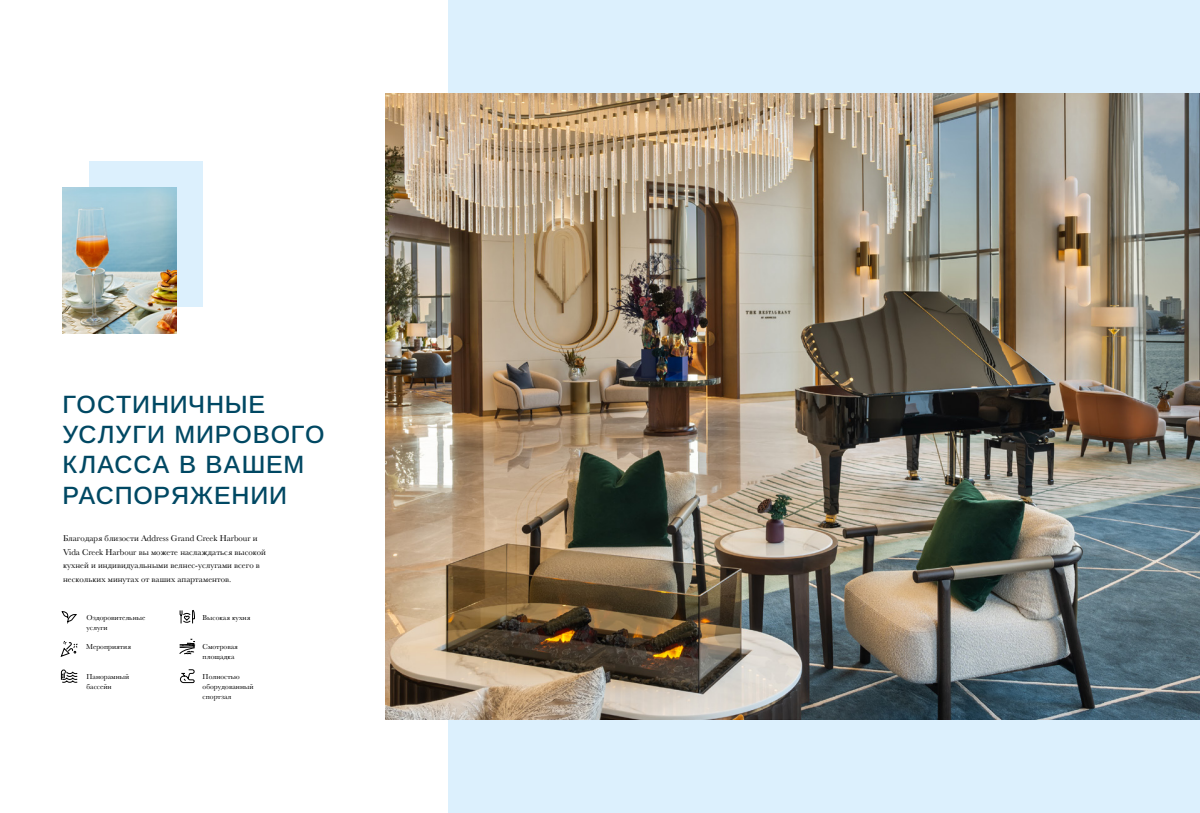
<style>
.page{position:relative;width:1200px;height:813px;background:#fff}
.page>*{position:absolute;margin:0;border:0;box-sizing:border-box;transform-origin:0 0}
.t1{font:500 25px/30px "Arimo";letter-spacing:.03em;color:#004863}
.t2{font:8.75px/13.8px "Baskerville";color:#000}
.t3{font:7.5px/10px "Baskerville";color:#000}
</style>
<div class="page">
<div style="left:448px;top:0;width:752px;height:812px;background:#dcf0fd"></div>
<svg style="left:180px;top:669px;width:14px;height:13px"></svg>
<div style="left:89px;top:161px;width:114px;height:145px;background:#dcf0fd"></div>
<img style="left:63px;top:187px;width:113px;height:146px">
<img style="left:386px;top:94px;width:814px;height:625px">
<svg style="left:180px;top:610px;width:15px;height:13px"></svg>
<svg style="left:61px;top:669px;width:17px;height:13px"></svg>
<svg style="left:62px;top:611px;width:14px;height:13px"></svg>
<svg style="left:179px;top:638px;width:16px;height:16px"></svg>
<svg style="left:61px;top:641px;width:17px;height:15px"></svg>
<h1 class="t1" style="left:62px;top:390px;width:263px">ГОСТИНИЧНЫЕ<br>УСЛУГИ МИРОВОГО<br>КЛАССА В ВАШЕМ<br>РАСПОРЯЖЕНИИ</h1>
<p class="t2" style="left:63px;top:531px;width:204px">Благодаря близости Address Grand Creek Harbour и Vida Creek Harbour вы можете наслаждаться высокой кухней и индивидуальными велнес-услугами всего в нескольких минутах от ваших апартаментов.</p>
<p class="t3" style="left:87px;top:613px;width:60px">Оздоровительные услуги</p>
<p class="t3" style="left:203px;top:613px;width:49px">Высокая кухня</p>
<p class="t3" style="left:203px;top:642px;width:37px">Смотровая площадка</p>
<p class="t3" style="left:86px;top:642px;width:46px">Мероприятия</p>
<p class="t3" style="left:87px;top:671px;width:44px">Панорамный бассейн</p>
<p class="t3" style="left:203px;top:671px;width:52px">Полностью оборудованный спортзал</p>
</div>
